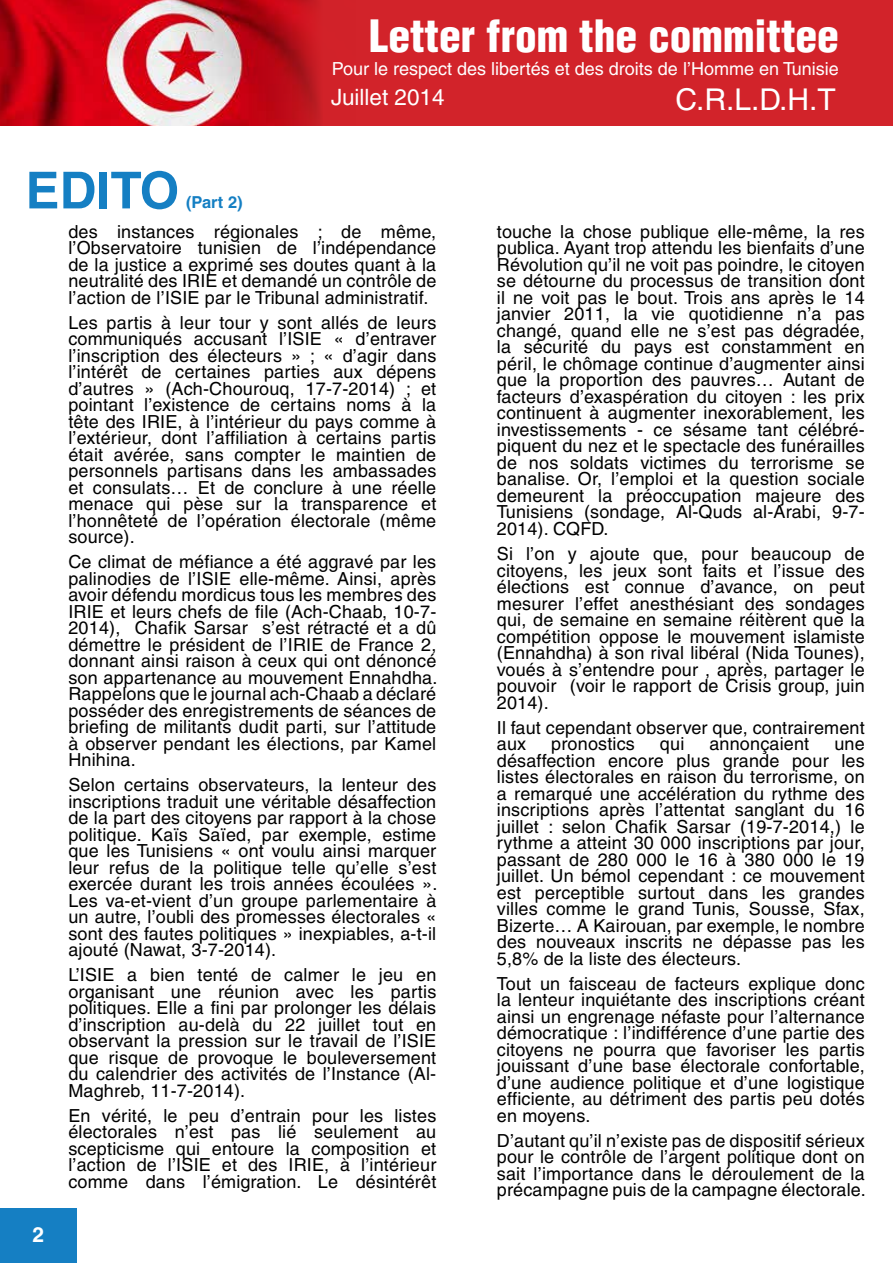
<style>
.page{position:relative;width:893px;height:1263px;background:#fff}
.page>*{position:absolute;margin:0;border:0;box-sizing:border-box;transform-origin:0 0}
.t1{font:700 51px "Helvetica CE";color:#157fc3}
.t2{font:900 condensed 43.5px "Helvetica";color:#fff}
.t3{font:30px "Helvetica";color:#fff}
.t4{font:22.5px "Helvetica";color:#fff}
.t5{font:700 21px "Helvetica CE";color:#fff}
.t6{font:18px/16.5px "Helvetica";letter-spacing:.01em;color:#000;text-align:justify}
.t7{font:18px "Helvetica";color:#fff}
.t8{font:700 16.5px "Helvetica CE";color:#157fc3}
</style>
<div class="page">
<div style="left:0;top:1209px;width:77px;height:54px;background:#157fc3"></div>
<div style="left:0;top:0;width:893px;height:126px;background:#d2232a"></div>
<img style="left:0;top:0;width:320px;height:126px">
<svg style="left:238px;top:0;width:83px;height:125px;background:#b80c18"></svg>
<h2 class="t2" style="left:369px;top:8px;width:471px">Letter from the committee</h2>
<p class="t7" style="left:332px;top:59px;width:508px">Pour le respect des libertés et des droits de l’Homme en Tunisie</p>
<h1 class="t1" style="left:26px;top:159px;width:155px">EDITO</h1>
<p class="t8" style="left:186px;top:192px;width:58px">(Part 2)</p>
<p class="t4" style="left:331px;top:84px;width:115px">Juillet 2014</p>
<h3 class="t3" style="left:675px;top:82px;width:162px">C.R.L.D.H.T</h3>
<p class="t5" style="left:32px;top:1221px;width:13px">2</p>
<p class="t6" style="left:68px;top:223px;width:369px">des instances régionales ; de même, l’Observatoire tunisien de l’indépendance de la justice a exprimé ses doutes quant à la neutralité des IRIE et demandé un contrôle de l’action de l’ISIE par le Tribunal administratif.</p>
<p class="t6" style="left:68px;top:314px;width:369px">Les partis à leur tour y sont allés de leurs communiqués accusant l’ISIE « d’entraver l’inscription des électeurs » ; « d’agir dans l’intérêt de certaines parties aux dépens d’autres » (Ach-Chourouq, 17-7-2014) ; et pointant l’existence de certains noms à la tête des IRIE, à l’intérieur du pays comme à l’extérieur, dont l’affiliation à certains partis était avérée, sans compter le maintien de personnels partisans dans les ambassades et consulats… Et de conclure à une réelle menace qui pèse sur la transparence et l’honnêteté de l’opération électorale (même source).</p>
<p class="t6" style="left:68px;top:554px;width:370px">Ce climat de méfiance a été aggravé par les palinodies de l’ISIE elle-même. Ainsi, après avoir défendu mordicus tous les membres des IRIE et leurs chefs de file (Ach-Chaab, 10-7- 2014), Chafik Sarsar s’est rétracté et a dû démettre le président de l’IRIE de France 2, donnant ainsi raison à ceux qui ont dénoncé son appartenance au mouvement Ennahdha.<br>Rappelons que le journal ach-Chaab a déclaré posséder des enregistrements de séances de briefing de militants dudit parti, sur l’attitude à observer pendant les élections, par Kamel Hnihina.</p>
<p class="t6" style="left:68px;top:777px;width:370px">Selon certains observateurs, la lenteur des inscriptions traduit une véritable désaffection de la part des citoyens par rapport à la chose politique. Kaïs Saïed, par exemple, estime que les Tunisiens « ont voulu ainsi marquer leur refus de la politique telle qu’elle s’est exercée durant les trois années écoulées ».<br>Les va-et-vient d’un groupe parlementaire à un autre, l’oubli des promesses électorales « sont des fautes politiques » inexpiables, a-t-il ajouté (Nawat, 3-7-2014).</p>
<p class="t6" style="left:68px;top:967px;width:369px">L’ISIE a bien tenté de calmer le jeu en organisant une réunion avec les partis politiques. Elle a fini par prolonger les délais d’inscription au-delà du 22 juillet tout en observant la pression sur le travail de l’ISIE que risque de provoque le bouleversement du calendrier des activités de l’Instance (Al-Maghreb, 11-7-2014).</p>
<p class="t6" style="left:68px;top:1107px;width:369px">En vérité, le peu d’entrain pour les listes électorales n’est pas lié seulement au scepticisme qui entoure la composition et l’action de l’ISIE et des IRIE, à l’intérieur comme dans l’émigration. Le désintérêt</p>
<p class="t6" style="left:497px;top:223px;width:369px">touche la chose publique elle-même, la res publica. Ayant trop attendu les bienfaits d’une Révolution qu’il ne voit pas poindre, le citoyen se détourne du processus de transition dont il ne voit pas le bout. Trois ans après le 14 janvier 2011, la vie quotidienne n’a pas changé, quand elle ne s’est pas dégradée, la sécurité du pays est constamment en péril, le chômage continue d’augmenter ainsi que la proportion des pauvres… Autant de facteurs d’exaspération du citoyen : les prix continuent à augmenter inexorablement, les investissements - ce sésame tant célébré&shy;piquent du nez et le spectacle des funérailles de nos soldats victimes du terrorisme se banalise. Or, l’emploi et la question sociale demeurent la préoccupation majeure des Tunisiens (sondage, Al-Quds al-Arabi, 9-7- 2014). CQFD.</p>
<p class="t6" style="left:497px;top:545px;width:369px">Si l’on y ajoute que, pour beaucoup de citoyens, les jeux sont faits et l’issue des élections est connue d’avance, on peut mesurer l’effet anesthésiant des sondages qui, de semaine en semaine réitèrent que la compétition oppose le mouvement islamiste (Ennahdha) à son rival libéral (Nida Tounes), voués à s’entendre pour , après, partager le pouvoir (voir le rapport de Crisis group, juin 2014).</p>
<p class="t6" style="left:497px;top:719px;width:369px">Il faut cependant observer que, contrairement aux</p>
<p class="t6" style="left:551px;top:735px;width:85px">pronostics</p>
<p class="t6" style="left:660px;top:735px;width:26px">qui</p>
<p class="t6" style="left:709px;top:735px;width:101px">annonçaient</p>
<p class="t6" style="left:497px;top:735px;width:369px;text-indent:337px">une désaffection encore plus grande pour les listes électorales en raison du terrorisme, on a remarqué une accélération du rythme des inscriptions après l’attentat sanglant du 16 juillet : selon Chafik Sarsar (19-7-2014,) le rythme a atteint 30 000 inscriptions par jour, passant de 280 000 le 16 à 380 000 le 19 juillet. Un bémol cependant : ce mouvement est perceptible surtout dans les grandes villes comme le grand Tunis, Sousse, Sfax, Bizerte… A Kairouan, par exemple, le nombre des nouveaux inscrits ne dépasse pas les 5,8% de la liste des électeurs.</p>
<p class="t6" style="left:497px;top:975px;width:369px">Tout un faisceau de facteurs explique donc la lenteur inquiétante des inscriptions créant ainsi un engrenage néfaste pour l’alternance démocratique : l’indifférence d’une partie des citoyens ne pourra que favoriser les partis jouissant d’une base électorale confortable, d’une audience politique et d’une logistique efficiente, au détriment des partis peu dotés en moyens.</p>
<p class="t6" style="left:497px;top:1132px;width:370px">D’autant qu’il n’existe pas de dispositif sérieux pour le contrôle de l’argent politique dont on sait l’importance dans le déroulement de la précampagne puis de la campagne électorale.</p>
</div>
